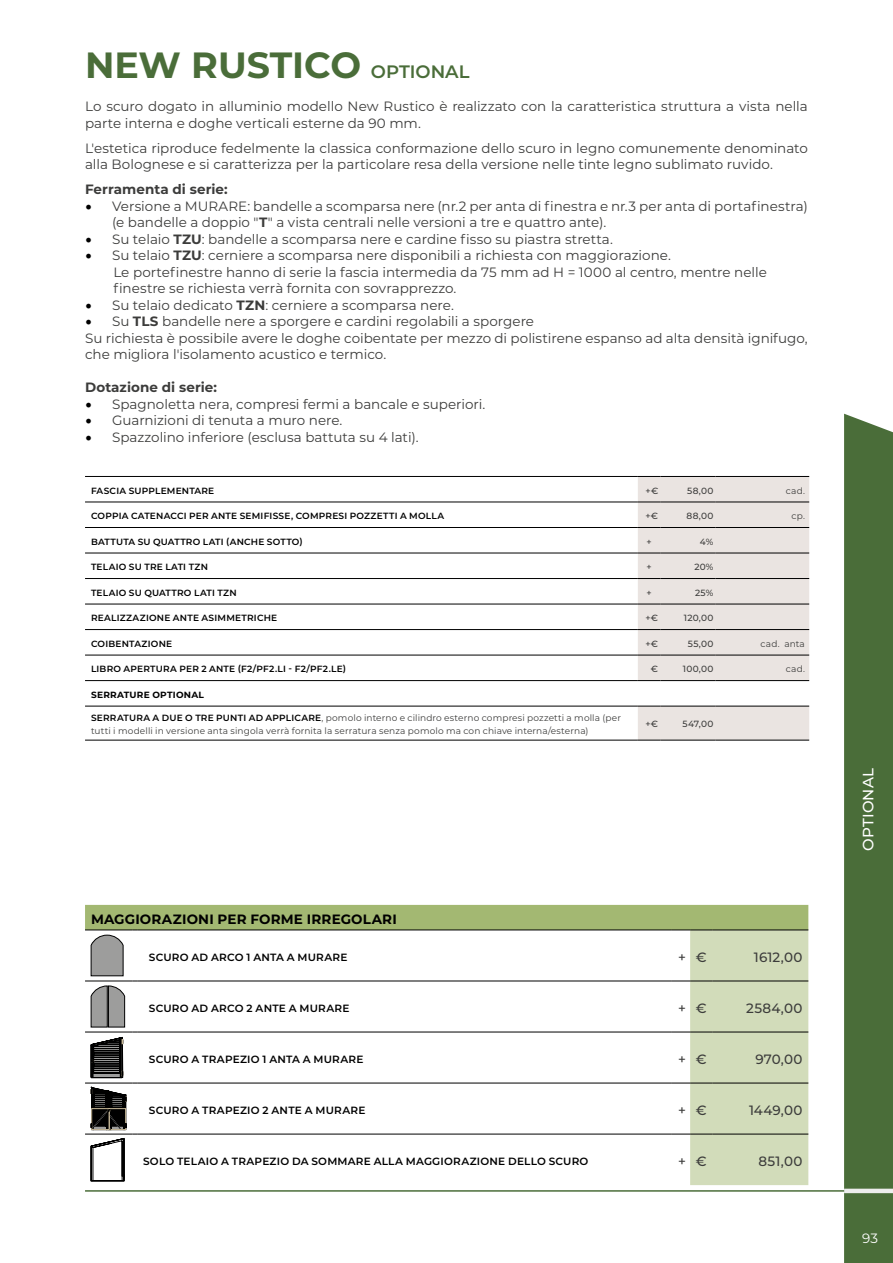
<style>
.page{position:relative;width:893px;height:1263px;background:#fff}
.page>*{position:absolute;margin:0;border:0;box-sizing:border-box;transform-origin:0 0}
.t1{font:700 36.45px "Montserrat";color:#4a6d39}
.t2{font:500 15px "Montserrat";letter-spacing:.005em;color:#fff}
.t3{font:13.5px/16.5px "Montserrat";letter-spacing:-.005em;color:#3c3c3b}
.t4{font:500 13.5px "Montserrat";letter-spacing:.02em;color:#3c3c3b}
.t5{font:700 13.5px "Montserrat";letter-spacing:.005em;color:#3c3c3b}
.t6{font:700 13.5px "Montserrat";letter-spacing:.015em;color:#000}
.t7{font:13.5px "Montserrat";color:#fff}
.t8{font:600 10.5px "Montserrat";letter-spacing:.02em;color:#000}
.t9{font:600 9px "Montserrat";letter-spacing:.02em;color:#000}
.t10{font:9px/13.5px "Montserrat";letter-spacing:.01em;color:#3c3c3b}
.t11{font:500 9px "Montserrat";letter-spacing:.04em;color:#3c3c3b}
.t12{font:700 9px "Montserrat";letter-spacing:.025em;color:#000}
.s1{font-weight:600;font-size:18px}
.s2{font-family:"Minion Pro";font-size:18px;color:#000}
.s3{font-weight:700}
.s4{font-weight:600;color:#000}
</style>
<div class="page">
<div style="left:844px;top:414px;width:49px;height:849px;background:#4a6d39"></div>
<hr style="left:844px;top:1189px;width:49px;height:4px;background:#ededed">
<hr style="left:85px;top:1190px;width:759px;height:2px;background:#4a6d39">
<svg style="left:85px;top:905px;width:723px;height:280px"></svg>
<svg style="left:638px;top:477px;width:171px;height:263px;fill:#eae4e1"></svg>
<hr style="left:85px;top:502px;width:553px;height:1px;background:#000">
<hr style="left:85px;top:527px;width:553px;height:1px;background:#000">
<hr style="left:85px;top:706px;width:553px;height:1px;background:#000">
<hr style="left:85px;top:740px;width:553px;height:1px;background:#000">
<svg style="left:638px;top:502px;width:22px;height:1px"></svg>
<hr style="left:660px;top:502px;width:56px;height:1px;background:#000">
<hr style="left:716px;top:502px;width:93px;height:1px;background:#000">
<svg style="left:638px;top:527px;width:22px;height:1px"></svg>
<hr style="left:660px;top:527px;width:56px;height:1px;background:#000">
<hr style="left:716px;top:527px;width:93px;height:1px;background:#000">
<hr style="left:85px;top:553px;width:553px;height:1px;background:#000">
<svg style="left:638px;top:553px;width:22px;height:1px"></svg>
<hr style="left:660px;top:553px;width:56px;height:1px;background:#000">
<hr style="left:716px;top:553px;width:93px;height:1px;background:#000">
<hr style="left:85px;top:578px;width:553px;height:1px;background:#000">
<svg style="left:638px;top:578px;width:22px;height:1px"></svg>
<hr style="left:660px;top:578px;width:56px;height:1px;background:#000">
<hr style="left:716px;top:578px;width:93px;height:1px;background:#000">
<hr style="left:85px;top:604px;width:553px;height:1px;background:#000">
<svg style="left:638px;top:604px;width:22px;height:1px"></svg>
<hr style="left:660px;top:604px;width:56px;height:1px;background:#000">
<hr style="left:716px;top:604px;width:93px;height:1px;background:#000">
<hr style="left:85px;top:629px;width:553px;height:1px;background:#000">
<svg style="left:638px;top:629px;width:22px;height:1px"></svg>
<hr style="left:660px;top:629px;width:56px;height:1px;background:#000">
<hr style="left:716px;top:629px;width:93px;height:1px;background:#000">
<hr style="left:85px;top:655px;width:553px;height:1px;background:#000">
<svg style="left:638px;top:655px;width:22px;height:1px"></svg>
<hr style="left:660px;top:655px;width:56px;height:1px;background:#000">
<hr style="left:716px;top:655px;width:93px;height:1px;background:#000">
<svg style="left:638px;top:680px;width:22px;height:1px"></svg>
<svg style="left:638px;top:706px;width:22px;height:1px"></svg>
<hr style="left:660px;top:706px;width:56px;height:1px;background:#000">
<hr style="left:716px;top:706px;width:93px;height:1px;background:#000">
<svg style="left:638px;top:740px;width:22px;height:1px"></svg>
<hr style="left:660px;top:740px;width:56px;height:1px;background:#000">
<hr style="left:716px;top:740px;width:93px;height:1px;background:#000">
<hr style="left:85px;top:680px;width:553px;height:1px;background:#000">
<hr style="left:660px;top:680px;width:56px;height:1px;background:#000">
<hr style="left:716px;top:680px;width:93px;height:1px;background:#000">
<hr style="left:85px;top:476px;width:553px;height:1px;background:#000">
<svg style="left:638px;top:476px;width:22px;height:1px"></svg>
<hr style="left:660px;top:476px;width:56px;height:1px;background:#000">
<hr style="left:716px;top:476px;width:93px;height:1px;background:#000">
<h1 class="t1" style="left:85px;top:39px;width:386px">NEW RUSTICO <span class="s1">OPTIONAL</span></h1>
<p class="t3" style="left:85px;top:98px;width:724px">Lo scuro dogato in alluminio modello New Rustico è realizzato con la caratteristica struttura a vista nella parte interna e doghe verticali esterne da 90 mm.</p>
<p class="t3" style="left:85px;top:139px;width:724px">L'estetica riproduce fedelmente la classica conformazione dello scuro in legno comunemente denominato alla Bolognese e si caratterizza per la particolare resa della versione nelle tinte legno sublimato ruvido.</p>
<p class="t5" style="left:85px;top:180px;width:144px">Ferramenta di serie:</p>
<p class="t3" style="left:112px;top:197px;width:697px;text-indent:-27px"><span class="s2">•</span> Versione a MURARE: bandelle a scomparsa nere (nr.2 per anta di finestra e nr.3 per anta di portafinestra) (e bandelle a doppio "<span class="s3">T</span>" a vista centrali nelle versioni a tre e quattro ante).</p>
<p class="t3" style="left:85px;top:230px;width:529px"><span class="s2">•</span> Su telaio <span class="s3">TZU</span>: bandelle a scomparsa nere e cardine fisso su piastra stretta.</p>
<p class="t3" style="left:113px;top:247px;width:655px;text-indent:-28px"><span class="s2">•</span> Su telaio <span class="s3">TZU</span>: cerniere a scomparsa nere disponibili a richiesta con maggiorazione.<br>Le portefinestre hanno di serie la fascia intermedia da 75 mm ad H = 1000 al centro, mentre nelle finestre se richiesta verrà fornita con sovrapprezzo.</p>
<p class="t3" style="left:85px;top:296px;width:370px"><span class="s2">•</span> Su telaio dedicato <span class="s3">TZN</span>: cerniere a scomparsa nere.</p>
<p class="t3" style="left:85px;top:313px;width:724px"><span class="s2">•</span> Su <span class="s3">TLS</span> bandelle nere a sporgere e cardini regolabili a sporgere<br>Su richiesta è possibile avere le doghe coibentate per mezzo di polistirene espanso ad alta densità ignifugo, che migliora l'isolamento acustico e termico.</p>
<p class="t5" style="left:85px;top:378px;width:133px">Dotazione di serie:</p>
<p class="t3" style="left:85px;top:395px;width:402px"><span class="s2">•</span> Spagnoletta nera, compresi fermi a bancale e superiori.</p>
<p class="t3" style="left:85px;top:412px;width:259px"><span class="s2">•</span> Guarnizioni di tenuta a muro nere.</p>
<p class="t3" style="left:85px;top:428px;width:335px"><span class="s2">•</span> Spazzolino inferiore (esclusa battuta su 4 lati).</p>
<p class="t9" style="left:91px;top:484px;width:125px">FASCIA SUPPLEMENTARE</p>
<p class="t11" style="left:645px;top:484px;width:14px">+€</p>
<p class="t11" style="left:687px;top:484px;width:28px">58,00</p>
<p class="t10" style="left:786px;top:483px;width:20px">cad.</p>
<p class="t9" style="left:91px;top:509px;width:355px">COPPIA CATENACCI PER ANTE SEMIFISSE, COMPRESI POZZETTI A MOLLA</p>
<p class="t11" style="left:645px;top:510px;width:14px">+€</p>
<p class="t11" style="left:687px;top:510px;width:28px">88,00</p>
<p class="t10" style="left:792px;top:509px;width:15px">cp.</p>
<p class="t9" style="left:91px;top:535px;width:213px">BATTUTA SU QUATTRO LATI (ANCHE SOTTO)</p>
<p class="t11" style="left:646px;top:535px;width:7px">+</p>
<p class="t11" style="left:700px;top:535px;width:15px">4%</p>
<p class="t9" style="left:91px;top:560px;width:118px">TELAIO SU TRE LATI TZN</p>
<p class="t11" style="left:646px;top:561px;width:7px">+</p>
<p class="t11" style="left:694px;top:561px;width:21px">20%</p>
<p class="t9" style="left:91px;top:586px;width:147px">TELAIO SU QUATTRO LATI TZN</p>
<p class="t11" style="left:646px;top:586px;width:7px">+</p>
<p class="t11" style="left:695px;top:586px;width:20px">25%</p>
<p class="t9" style="left:91px;top:612px;width:188px">REALIZZAZIONE ANTE ASIMMETRICHE</p>
<p class="t11" style="left:645px;top:612px;width:14px">+€</p>
<p class="t11" style="left:684px;top:612px;width:31px">120,00</p>
<p class="t9" style="left:91px;top:637px;width:83px">COIBENTAZIONE</p>
<p class="t11" style="left:645px;top:637px;width:14px">+€</p>
<p class="t11" style="left:688px;top:637px;width:27px">55,00</p>
<p class="t10" style="left:761px;top:636px;width:46px">cad. anta</p>
<p class="t9" style="left:91px;top:663px;width:257px">LIBRO APERTURA PER 2 ANTE (F2/PF2.LI - F2/PF2.LE)</p>
<p class="t11" style="left:651px;top:663px;width:9px">€</p>
<p class="t11" style="left:683px;top:663px;width:32px">100,00</p>
<p class="t10" style="left:786px;top:662px;width:20px">cad.</p>
<p class="t12" style="left:91px;top:688px;width:114px">SERRATURE OPTIONAL</p>
<p class="t10" style="left:91px;top:710px;width:531px"><span class="s4">SERRATURA A DUE O TRE PUNTI AD APPLICARE</span>, pomolo interno e cilindro esterno compresi pozzetti a molla (per tutti i modelli in versione anta singola verrà fornita la serratura senza pomolo ma con chiave interna/esterna)</p>
<p class="t11" style="left:645px;top:718px;width:14px">+€</p>
<p class="t11" style="left:682px;top:718px;width:33px">547,00</p>
<p class="t6" style="left:91px;top:909px;width:307px">MAGGIORAZIONI PER FORME IRREGOLARI</p>
<p class="t8" style="left:149px;top:949px;width:200px">SCURO AD ARCO 1 ANTA A MURARE</p>
<p class="t4" style="left:678px;top:948px;width:30px">+ €</p>
<p class="t4" style="left:754px;top:948px;width:50px">1612,00</p>
<p class="t8" style="left:149px;top:1000px;width:202px">SCURO AD ARCO 2 ANTE A MURARE</p>
<p class="t4" style="left:678px;top:999px;width:30px">+ €</p>
<p class="t4" style="left:746px;top:999px;width:58px">2584,00</p>
<p class="t8" style="left:149px;top:1051px;width:216px">SCURO A TRAPEZIO 1 ANTA A MURARE</p>
<p class="t4" style="left:678px;top:1050px;width:30px">+ €</p>
<p class="t4" style="left:755px;top:1050px;width:49px">970,00</p>
<p class="t8" style="left:149px;top:1102px;width:218px">SCURO A TRAPEZIO 2 ANTE A MURARE</p>
<p class="t4" style="left:678px;top:1101px;width:30px">+ €</p>
<p class="t4" style="left:749px;top:1101px;width:55px">1449,00</p>
<p class="t8" style="left:143px;top:1153px;width:447px">SOLO TELAIO A TRAPEZIO DA SOMMARE ALLA MAGGIORAZIONE DELLO SCURO</p>
<p class="t4" style="left:678px;top:1152px;width:30px">+ €</p>
<p class="t4" style="left:758px;top:1152px;width:45px">851,00</p>
<p class="t2" style="left:858px;top:850px;width:84px;rotate:-90deg">OPTIONAL</p>
<p class="t7" style="left:862px;top:1229px;width:17px">93</p>
</div>
